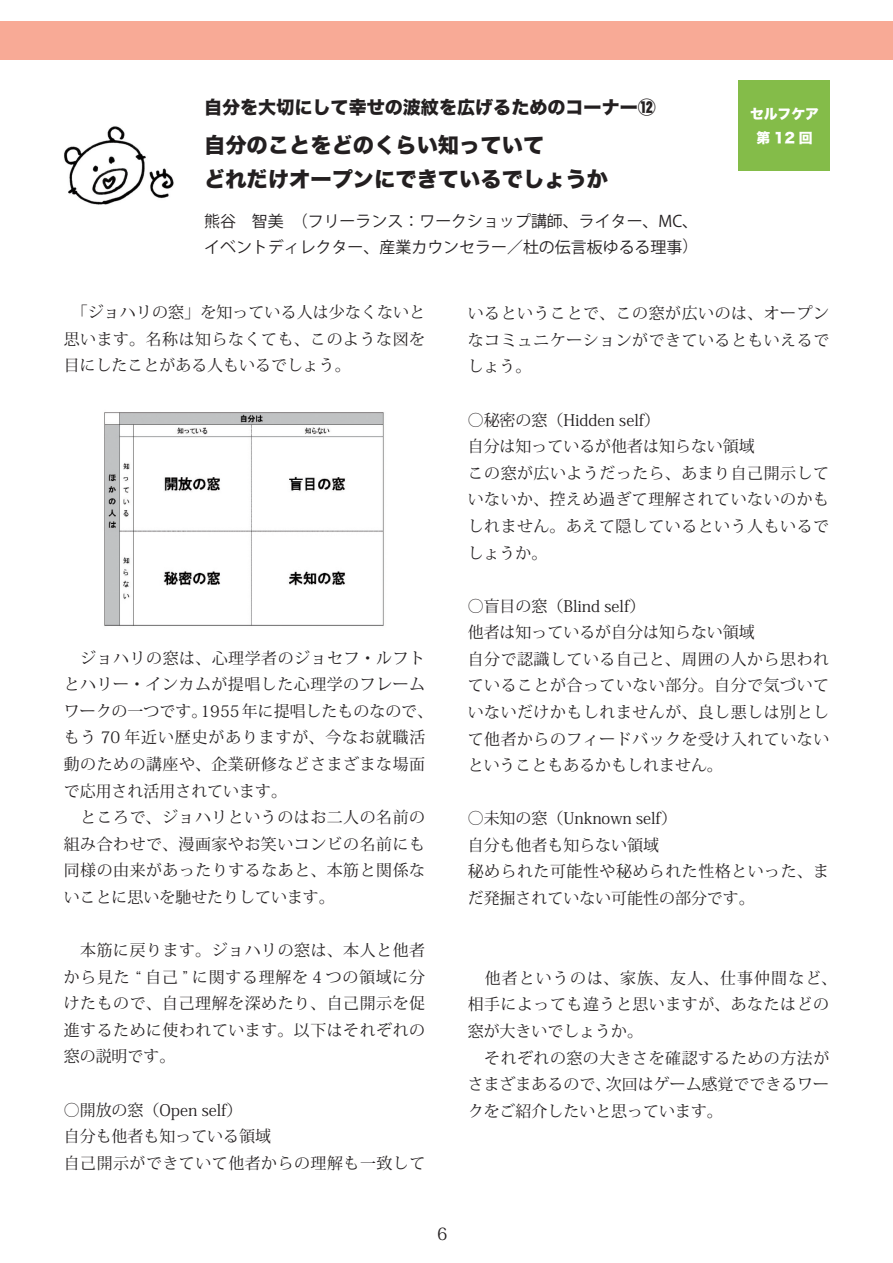
<style>
.page{position:relative;width:893px;height:1263px;background:#fff}
.page>*{position:absolute;margin:0;border:0;box-sizing:border-box;transform-origin:0 0}
.t1{font:21.3px/34px "Hira Kaku Std W8";color:#231f20}
.t2{font:18px "Hira Kaku Std W8";color:#231f20}
.t3{font:16.95px "Koz Min Pro";color:#231f20}
.t4{font:15.9px/26.5px "Koz Min Pro";letter-spacing:.035em;color:#231f20}
.t5{font:15.9px/26.5px "Koz Min Pro";color:#231f20}
.t6{font:15.9px/25.8px "Koz Go Pro";color:#231f20}
.t7{font:13.8px/24.2px "Hira Kaku Std W8";color:#fff;text-align:center}
</style>
<div class="page">
<div style="left:0;top:21px;width:893px;height:39px;background:#f8aa96"></div>
<div style="left:738px;top:80px;width:91px;height:91px;background:#84bc49"></div>
<img style="left:64px;top:126px;width:110px;height:79px">
<img style="left:104px;top:412px;width:280px;height:214px">
<p class="t2" style="left:204px;top:98px;width:453px">自分を大切にして幸せの波紋を広げるためのコーナー⑫</p>
<h1 class="t1" style="left:204px;top:129px;width:405px">自分のことをどのくらい知っていて<br>どれだけオープンにできているでしょうか</h1>
<p class="t6" style="left:204px;top:209px;width:496px">熊谷　智美　（フリーランス：ワークショップ講師、ライター、MC、イベントディレクター、産業カウンセラー／杜の伝言板ゆるる理事）</p>
<p class="t7" style="left:750px;top:102px;width:71px">セルフケア第12回</p>
<p class="t4" style="left:64px;top:298px;width:363px;text-align:justify">　「ジョハリの窓」を知っている人は少なくないと思います。名称は知らなくても、このような図を目にしたことがある人もいるでしょう。</p>
<p class="t4" style="left:64px;top:644px;width:371px">　ジョハリの窓は、心理学者のジョセフ・ルフトとハリー・インカムが提唱した心理学のフレームワークの一つです。1955 年に提唱したものなので、もう 70 年近い歴史がありますが、今なお就職活動のための講座や、企業研修などさまざまな場面で応用され活用されています。<br>　ところで、ジョハリというのはお二人の名前の組み合わせで、漫画家やお笑いコンビの名前にも同様の由来があったりするなあと、本筋と関係ないことに思いを馳せたりしています。</p>
<p class="t4" style="left:64px;top:936px;width:363px;text-align:justify">　本筋に戻ります。ジョハリの窓は、本人と他者から見た “ 自己 ” に関する理解を４つの領域に分けたもので、自己理解を深めたり、自己開示を促進するために使われています。以下はそれぞれの窓の説明です。</p>
<p class="t5" style="left:64px;top:1096px;width:363px">〇開放の窓（Open self）<br>自分も他者も知っている領域<br>自己開示ができていて他者からの理解も一致して</p>
<p class="t4" style="left:468px;top:300px;width:363px;text-align:justify">いるということで、この窓が広いのは、オープンなコミュニケーションができているともいえるでしょう。</p>
<p class="t4" style="left:468px;top:406px;width:363px">〇秘密の窓（Hidden self）<br>自分は知っているが他者は知らない領域<br>この窓が広いようだったら、あまり自己開示していないか、控えめ過ぎて理解されていないのかもしれません。あえて隠しているという人もいるでしょうか。</p>
<p class="t4" style="left:468px;top:592px;width:363px">〇盲目の窓（Blind self）<br>他者は知っているが自分は知らない領域<br>自分で認識している自己と、周囲の人から思われていることが合っていない部分。自分で気づいていないだけかもしれませんが、良し悪しは別として他者からのフィードバックを受け入れていないということもあるかもしれません。</p>
<p class="t5" style="left:468px;top:805px;width:363px">〇未知の窓（Unknown self）<br>自分も他者も知らない領域<br>秘められた可能性や秘められた性格といった、まだ発掘されていない可能性の部分です。</p>
<p class="t4" style="left:468px;top:964px;width:371px">　他者というのは、家族、友人、仕事仲間など、相手によっても違うと思いますが、あなたはどの窓が大きいでしょうか。<br>　それぞれの窓の大きさを確認するための方法がさまざまあるので、次回はゲーム感覚でできるワークをご紹介したいと思っています。</p>
<p class="t3" style="left:437px;top:1222px;width:12px">6</p>
</div>
